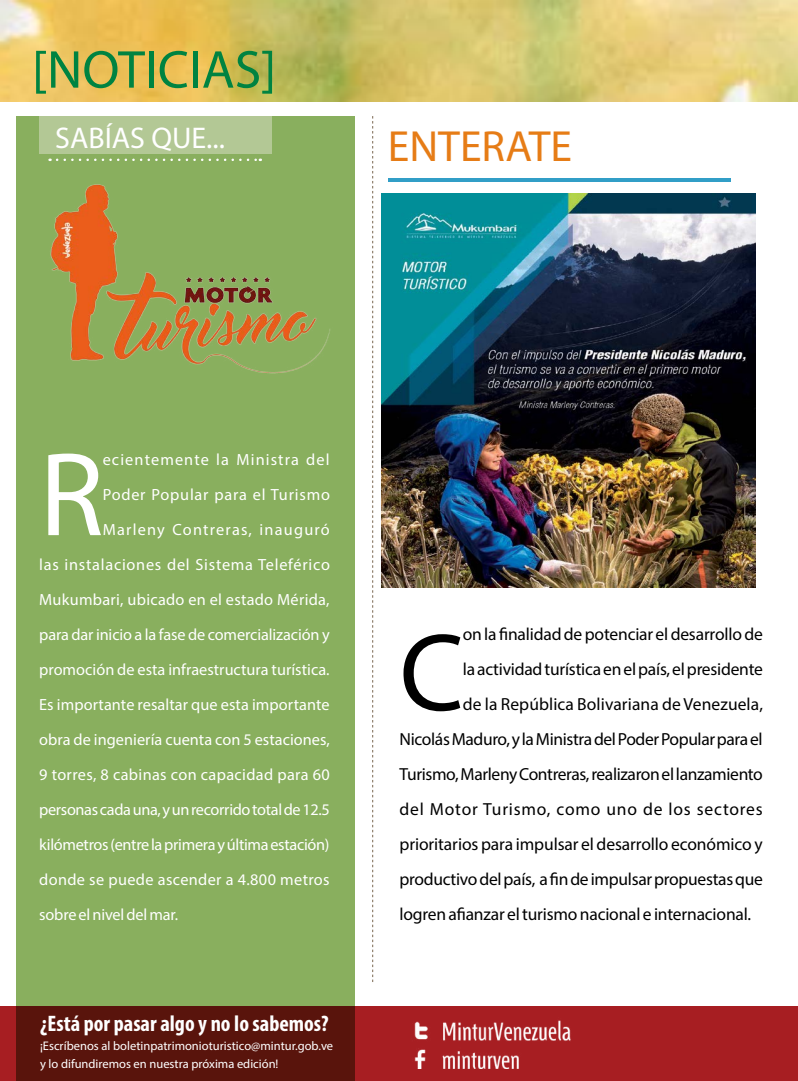
<style>
.page{position:relative;width:798px;height:1081px;background:#fff}
.page>*{position:absolute;margin:0;border:0;box-sizing:border-box;transform-origin:0 0}
.t1{font:120.12px "Myriad Pro";color:#fff}
.t2{font:110.88px "Myriad Pro";color:#000}
.t3{font:53.75px "Myriad Pro";color:#008341}
.t4{font:43.75px "Myriad Pro";color:#e67c16}
.t5{font:30px "Myriad Pro";color:#fff}
.t6{font:700 condensed 22.5px "Myriad Pro";color:#fff}
.t7{font:17.5px "Myriad Pro";letter-spacing:-.01em;color:#000}
.t8{font:17.5px "Myriad Pro";letter-spacing:.045em;color:#000}
.t9{font:16.25px "Myriad Pro";letter-spacing:.005em;color:#fff}
.t10{font:16.25px "Myriad Pro";letter-spacing:-.02em;color:#fff}
.t11{font:16.25px "Myriad Pro";letter-spacing:.045em;color:#fff}
.t12{font:16.25px "Myriad Pro";letter-spacing:.07em;color:#fff}
.t13{font:16.25px "Myriad Pro";letter-spacing:.05em;color:#fff}
.t14{font:16.25px "Myriad Pro";letter-spacing:.075em;color:#fff}
.t15{font:12.5px/17.5px "Myriad Pro";color:#fff}
</style>
<div class="page">
<div style="left:16px;top:116px;width:338px;height:965px;background:#89af5e"></div>
<svg style="left:0;top:1006px;width:797px;height:75px;background:#801917"></svg>
<img style="left:0;top:0;width:797px;height:101px">
<svg style="left:372px;top:435px;width:1px;height:547px"></svg>
<hr style="left:388px;top:179px;width:342px;height:3px;background:#319ec7">
<img style="left:381px;top:193px;width:373px;height:394px">
<img style="left:406px;top:1017px;width:174px;height:51px">
<img style="left:39px;top:116px;width:383px;height:318px">
<h3 class="t3" style="left:32px;top:36px;width:246px">[NOTICIAS]</h3>
<h3 class="t5" style="left:55px;top:119px;width:171px">SABÍAS QUE...</h3>
<h3 class="t4" style="left:388px;top:120px;width:186px">ENTERATE</h3>
<h1 class="t1" style="left:39px;top:421px;width:66px">R</h1>
<p class="t12" style="left:103px;top:450px;width:228px">ecientemente la Ministra del</p>
<p class="t13" style="left:103px;top:485px;width:229px">Poder Popular para el Turismo</p>
<p class="t14" style="left:103px;top:520px;width:229px">Marleny Contreras, inauguró</p>
<p class="t11" style="left:39px;top:555px;width:292px">las instalaciones del Sistema Teleférico</p>
<p class="t9" style="left:39px;top:590px;width:292px">Mukumbari, ubicado en el estado Mérida,</p>
<p class="t9" style="left:39px;top:625px;width:292px">para dar inicio a la fase de comercialización y</p>
<p class="t9" style="left:39px;top:660px;width:292px">promoción de esta infraestructura turística.</p>
<p class="t9" style="left:39px;top:695px;width:292px">Es importante resaltar que esta importante</p>
<p class="t9" style="left:39px;top:730px;width:292px">obra de ingeniería cuenta con 5 estaciones,</p>
<p class="t9" style="left:39px;top:765px;width:292px">9 torres, 8 cabinas con capacidad para 60</p>
<p class="t10" style="left:39px;top:800px;width:292px">personas cada una, y un recorrido total de 12.5</p>
<p class="t10" style="left:39px;top:835px;width:292px">kilómetros (entre la primera y última estación)</p>
<p class="t9" style="left:39px;top:870px;width:292px">donde se puede ascender a 4.800 metros</p>
<p class="t9" style="left:39px;top:905px;width:140px">sobre el nivel del mar.</p>
<p class="t6" style="left:40px;top:1009px;width:290px">¿Está por pasar algo y no lo sabemos?</p>
<p class="t15" style="left:40px;top:1037px;width:294px">¡Escríbenos al boletinpatrimonioturistico@mintur.gob.ve y lo difundiremos en nuestra próxima edición!</p>
<h2 class="t2" style="left:399px;top:604px;width:66px">C</h2>
<p class="t7" style="left:462px;top:623px;width:301px">on la finalidad de potenciar el desarrollo de</p>
<p class="t7" style="left:462px;top:658px;width:301px">la actividad turística en el país, el presidente</p>
<p class="t7" style="left:462px;top:693px;width:301px">de la República Bolivariana de Venezuela,</p>
<p class="t7" style="left:399px;top:728px;width:364px">Nicolás Maduro, y la Ministra del Poder Popular para el</p>
<p class="t7" style="left:399px;top:763px;width:365px">Turismo, Marleny Contreras, realizaron el lanzamiento</p>
<p class="t8" style="left:399px;top:798px;width:364px">del Motor Turismo, como uno de los sectores</p>
<p class="t7" style="left:399px;top:833px;width:364px">prioritarios para impulsar el desarrollo económico y</p>
<p class="t7" style="left:399px;top:868px;width:365px">productivo del país, a fin de impulsar propuestas que</p>
<p class="t7" style="left:399px;top:903px;width:353px">logren afianzar el turismo nacional e internacional.</p>
</div>
